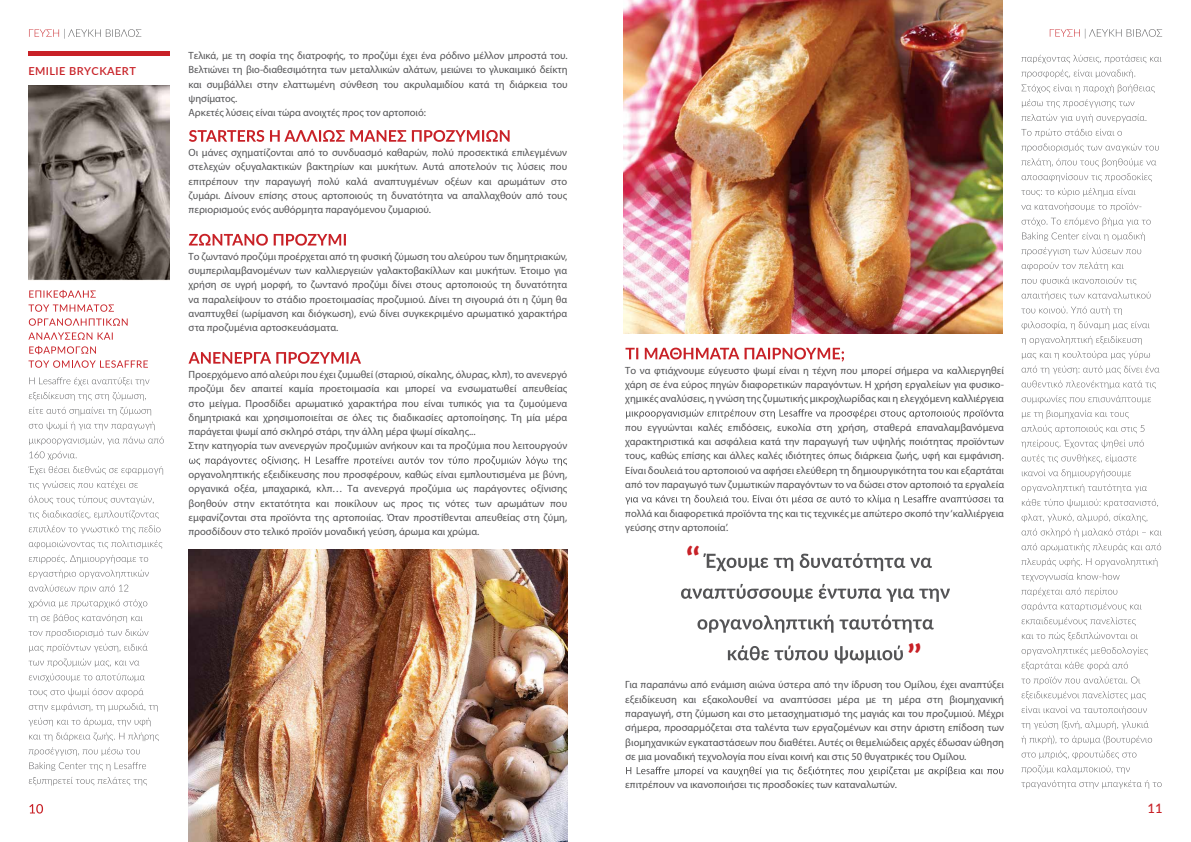
<style>
.page{position:relative;width:1191px;height:842px;background:#fff}
.page>*{position:absolute;margin:0;border:0;box-sizing:border-box;transform-origin:0 0}
.t1{font:900 29.5px "Lato";color:#c82127}
.t2{font:500 13px "Lato";color:#c82127}
.t3{font:600 11px "Lato";letter-spacing:.04em;color:#c82127}
.t4{font:10.5px/14.3px "Myriad Pro";color:#545456;text-align:justify}
</style>
<div class="page">
<svg style="left:189px;top:130px;width:75px;height:12px"></svg>
<svg style="left:270px;top:130px;width:239px;height:12px"></svg>
<svg style="left:189px;top:234px;width:157px;height:12px"></svg>
<svg style="left:188px;top:352px;width:173px;height:12px"></svg>
<svg style="left:189px;top:456px;width:378px;height:10px"></svg>
<svg style="left:29px;top:29px;width:112px;height:10px"></svg>
<svg style="left:29px;top:290px;width:67px;height:8px"></svg>
<svg style="left:28px;top:304px;width:86px;height:8px"></svg>
<svg style="left:29px;top:318px;width:99px;height:8px"></svg>
<svg style="left:28px;top:332px;width:85px;height:8px"></svg>
<svg style="left:29px;top:346px;width:67px;height:8px"></svg>
<svg style="left:28px;top:360px;width:120px;height:8px"></svg>
<div style="left:28px;top:51px;width:142px;height:5px;background:#c82127"></div>
<svg style="left:29px;top:377px;width:120px;height:9px"></svg>
<svg style="left:29px;top:392px;width:117px;height:9px"></svg>
<svg style="left:29px;top:407px;width:122px;height:8px"></svg>
<svg style="left:29px;top:422px;width:125px;height:8px"></svg>
<svg style="left:29px;top:436px;width:135px;height:9px"></svg>
<svg style="left:29px;top:451px;width:48px;height:9px"></svg>
<svg style="left:28px;top:466px;width:135px;height:9px"></svg>
<svg style="left:29px;top:481px;width:109px;height:8px"></svg>
<svg style="left:29px;top:496px;width:125px;height:8px"></svg>
<svg style="left:29px;top:510px;width:130px;height:9px"></svg>
<svg style="left:29px;top:525px;width:131px;height:9px"></svg>
<svg style="left:29px;top:540px;width:133px;height:9px"></svg>
<svg style="left:29px;top:555px;width:119px;height:8px"></svg>
<svg style="left:29px;top:570px;width:120px;height:8px"></svg>
<svg style="left:29px;top:584px;width:99px;height:9px"></svg>
<svg style="left:28px;top:599px;width:119px;height:9px"></svg>
<svg style="left:29px;top:614px;width:114px;height:9px"></svg>
<svg style="left:29px;top:629px;width:119px;height:8px"></svg>
<svg style="left:29px;top:644px;width:119px;height:8px"></svg>
<svg style="left:29px;top:658px;width:110px;height:9px"></svg>
<svg style="left:29px;top:673px;width:116px;height:9px"></svg>
<svg style="left:29px;top:688px;width:115px;height:9px"></svg>
<svg style="left:29px;top:703px;width:129px;height:8px"></svg>
<svg style="left:29px;top:718px;width:121px;height:8px"></svg>
<svg style="left:29px;top:732px;width:130px;height:9px"></svg>
<svg style="left:29px;top:747px;width:111px;height:9px"></svg>
<svg style="left:29px;top:762px;width:117px;height:9px"></svg>
<svg style="left:29px;top:777px;width:118px;height:8px"></svg>
<svg style="left:29px;top:804px;width:14px;height:9px"></svg>
<img style="left:189px;top:549px;width:378px;height:293px">
<img style="left:28px;top:85px;width:142px;height:195px">
<svg style="left:625px;top:348px;width:219px;height:14px"></svg>
<svg style="left:626px;top:409px;width:377px;height:10px"></svg>
<svg style="left:625px;top:495px;width:378px;height:9px"></svg>
<svg style="left:626px;top:766px;width:377px;height:10px"></svg>
<svg style="left:1021px;top:55px;width:140px;height:8px"></svg>
<svg style="left:1021px;top:69px;width:114px;height:9px"></svg>
<svg style="left:1021px;top:84px;width:133px;height:9px"></svg>
<svg style="left:1022px;top:99px;width:112px;height:9px"></svg>
<svg style="left:1021px;top:114px;width:125px;height:9px"></svg>
<svg style="left:1021px;top:129px;width:100px;height:8px"></svg>
<svg style="left:1021px;top:143px;width:137px;height:9px"></svg>
<svg style="left:1021px;top:158px;width:135px;height:9px"></svg>
<svg style="left:1021px;top:173px;width:131px;height:9px"></svg>
<svg style="left:1021px;top:188px;width:114px;height:9px"></svg>
<svg style="left:1021px;top:203px;width:120px;height:8px"></svg>
<svg style="left:1021px;top:217px;width:129px;height:9px"></svg>
<svg style="left:1022px;top:232px;width:122px;height:9px"></svg>
<svg style="left:1021px;top:247px;width:120px;height:9px"></svg>
<svg style="left:1021px;top:262px;width:102px;height:9px"></svg>
<svg style="left:1021px;top:277px;width:115px;height:8px"></svg>
<svg style="left:1021px;top:292px;width:129px;height:8px"></svg>
<svg style="left:1021px;top:306px;width:101px;height:9px"></svg>
<svg style="left:1021px;top:321px;width:128px;height:9px"></svg>
<svg style="left:1021px;top:336px;width:120px;height:9px"></svg>
<svg style="left:1022px;top:351px;width:128px;height:8px"></svg>
<svg style="left:1021px;top:366px;width:138px;height:8px"></svg>
<svg style="left:1021px;top:380px;width:134px;height:9px"></svg>
<svg style="left:1021px;top:395px;width:130px;height:9px"></svg>
<svg style="left:1022px;top:410px;width:106px;height:9px"></svg>
<svg style="left:1021px;top:425px;width:123px;height:8px"></svg>
<svg style="left:1021px;top:440px;width:122px;height:8px"></svg>
<svg style="left:1021px;top:454px;width:115px;height:9px"></svg>
<svg style="left:1021px;top:469px;width:110px;height:9px"></svg>
<svg style="left:1021px;top:484px;width:126px;height:9px"></svg>
<svg style="left:1022px;top:499px;width:136px;height:8px"></svg>
<svg style="left:1021px;top:514px;width:126px;height:8px"></svg>
<svg style="left:1021px;top:528px;width:140px;height:9px"></svg>
<svg style="left:1021px;top:543px;width:140px;height:9px"></svg>
<svg style="left:1021px;top:558px;width:136px;height:9px"></svg>
<svg style="left:1021px;top:573px;width:98px;height:8px"></svg>
<svg style="left:1021px;top:588px;width:96px;height:8px"></svg>
<svg style="left:1021px;top:602px;width:120px;height:9px"></svg>
<svg style="left:1021px;top:617px;width:114px;height:9px"></svg>
<svg style="left:1022px;top:632px;width:115px;height:9px"></svg>
<svg style="left:1021px;top:647px;width:126px;height:8px"></svg>
<svg style="left:1021px;top:662px;width:107px;height:8px"></svg>
<svg style="left:1021px;top:676px;width:119px;height:9px"></svg>
<svg style="left:1021px;top:691px;width:124px;height:9px"></svg>
<svg style="left:1021px;top:706px;width:127px;height:23px"></svg>
<svg style="left:1021px;top:735px;width:131px;height:9px"></svg>
<svg style="left:1021px;top:750px;width:115px;height:9px"></svg>
<svg style="left:1021px;top:765px;width:109px;height:9px"></svg>
<svg style="left:1021px;top:780px;width:140px;height:9px"></svg>
<svg style="left:1049px;top:29px;width:113px;height:10px"></svg>
<img style="left:624px;top:0;width:378px;height:333px">
<svg style="left:703px;top:553px;width:229px;height:18px"></svg>
<svg style="left:681px;top:584px;width:269px;height:18px"></svg>
<svg style="left:697px;top:615px;width:236px;height:18px"></svg>
<svg style="left:728px;top:645px;width:175px;height:18px"></svg>
<p class="t3" style="left:28px;top:63px;width:109px">EMILIE BRYCKAERT</p>
<p class="t4" style="left:189px;top:48px;width:380px;text-align:left">Τελικά, με τη σοφία της διατροφής, το προζύμι έχει ένα ρόδινο μέλλον μπροστά του.<br>Βελτιώνει τη βιο-διαθεσιμότητα των μεταλλικών αλάτων, μειώνει το γλυκαιμικό δείκτη και συμβάλλει στην ελαττωμένη σύνθεση του ακρυλαμιδίου κατά τη διάρκεια του ψησίματος.<br>Αρκετές λύσεις είναι τώρα ανοιχτές προς τον αρτοποιό:</p>
<p class="t4" style="left:189px;top:145px;width:380px">Οι μάνες σχηματίζονται από το συνδυασμό καθαρών, πολύ προσεκτικά επιλεγμένων στελεχών οξυγαλακτικών βακτηρίων και μυκήτων. Αυτά αποτελούν τις λύσεις που επιτρέπουν την παραγωγή πολύ καλά αναπτυγμένων οξέων και αρωμάτων στο ζυμάρι. Δίνουν επίσης στους αρτοποιούς τη δυνατότητα να απαλλαχθούν από τους περιορισμούς ενός αυθόρμητα παραγόμενου ζυμαριού.</p>
<p class="t4" style="left:189px;top:249px;width:380px">Το ζωντανό προζύμι προέρχεται από τη φυσική ζύμωση του αλεύρου των δημητριακών, συμπεριλαμβανομένων των καλλιεργειών γαλακτοβακίλλων και μυκήτων. Έτοιμο για χρήση σε υγρή μορφή, το ζωντανό προζύμι δίνει στους αρτοποιούς τη δυνατότητα να παραλείψουν το στάδιο προετοιμασίας προζυμιού. Δίνει τη σιγουριά ότι η ζύμη θα αναπτυχθεί (ωρίμανση και διόγκωση), ενώ δίνει συγκεκριμένο αρωματικό χαρακτήρα στα προζυμένια αρτοσκευάσματα.</p>
<p class="t4" style="left:189px;top:367px;width:380px;text-align:left">Προερχόμενο από αλεύρι που έχει ζυμωθεί (σταριού, σίκαλης, όλυρας, κλπ), το ανενεργό προζύμι δεν απαιτεί καμία προετοιμασία και μπορεί να ενσωματωθεί απευθείας στο μείγμα. Προσδίδει αρωματικό χαρακτήρα που είναι τυπικός για τα ζυμούμενα δημητριακά και χρησιμοποιείται σε όλες τις διαδικασίες αρτοποίησης. Τη μία μέρα παράγεται ψωμί από σκληρό στάρι, την άλλη μέρα ψωμί σίκαλης...<br>Στην κατηγορία των ανενεργών προζυμιών ανήκουν και τα προζύμια που λειτουργούν</p>
<p class="t4" style="left:189px;top:467px;width:380px">οργανοληπτικής εξειδίκευσης που προσφέρουν, καθώς είναι εμπλουτισμένα με βύνη, οργανικά οξέα, μπαχαρικά, κλπ… Τα ανενεργά προζύμια ως παράγοντες οξίνισης βοηθούν στην εκτατότητα και ποικίλουν ως προς τις νότες των αρωμάτων που εμφανίζονται στα προϊόντα της αρτοποιίας. Όταν προστίθενται απευθείας στη ζύμη, προσδίδουν στο τελικό προϊόν μοναδική γεύση, άρωμα και χρώμα.</p>
<p class="t4" style="left:625px;top:363px;width:380px">Το να φτιάχνουμε εύγευστο ψωμί είναι η τέχνη που μπορεί σήμερα να καλλιεργηθεί χάρη σε ένα εύρος πηγών διαφορετικών παραγόντων. Η χρήση εργαλείων για φυσικο&shy;χημικές αναλύσεις, η γνώση της ζυμωτικής μικροχλωρίδας και η ελεγχόμενη καλλιέργεια</p>
<p class="t4" style="left:625px;top:420px;width:380px">που εγγυώνται καλές επιδόσεις, ευκολία στη χρήση, σταθερά επαναλαμβανόμενα χαρακτηριστικά και ασφάλεια κατά την παραγωγή των υψηλής ποιότητας προϊόντων τους, καθώς επίσης και άλλες καλές ιδιότητες όπως διάρκεια ζωής, υφή και εμφάνιση.<br>Είναι δουλειά του αρτοποιού να αφήσει ελεύθερη τη δημιουργικότητα του και εξαρτάται από τον παραγωγό των ζυμωτικών παραγόντων το να δώσει στον αρτοποιό τα εργαλεία</p>
<p class="t4" style="left:625px;top:506px;width:380px">πολλά και διαφορετικά προϊόντα της και τις τεχνικές με απώτερο σκοπό την‘καλλιέργεια γεύσης στην αρτοποιία’.</p>
<h1 class="t1" style="left:686px;top:536px;width:15px">‘‘</h1>
<h1 class="t1" style="left:908px;top:633px;width:15px">’’</h1>
<p class="t4" style="left:625px;top:677px;width:380px">Για παραπάνω από ενάμιση αιώνα ύστερα από την ίδρυση του Ομίλου, έχει αναπτύξει εξειδίκευση και εξακολουθεί να αναπτύσσει μέρα με τη μέρα στη βιομηχανική παραγωγή, στη ζύμωση και στο μετασχηματισμό της μαγιάς και του προζυμιού. Μέχρι σήμερα, προσαρμόζεται στα ταλέντα των εργαζομένων και στην άριστη επίδοση των βιομηχανικών εγκαταστάσεων που διαθέτει. Αυτές οι θεμελιώδεις αρχές έδωσαν ώθηση σε μια μοναδική τεχνολογία που είναι κοινή και στις 50 θυγατρικές του Ομίλου.</p>
<p class="t4" style="left:625px;top:777px;width:273px">επιτρέπουν να ικανοποιήσει τις προσδοκίες των καταναλωτών.</p>
<p class="t2" style="left:1147px;top:799px;width:17px">11</p>
</div>
